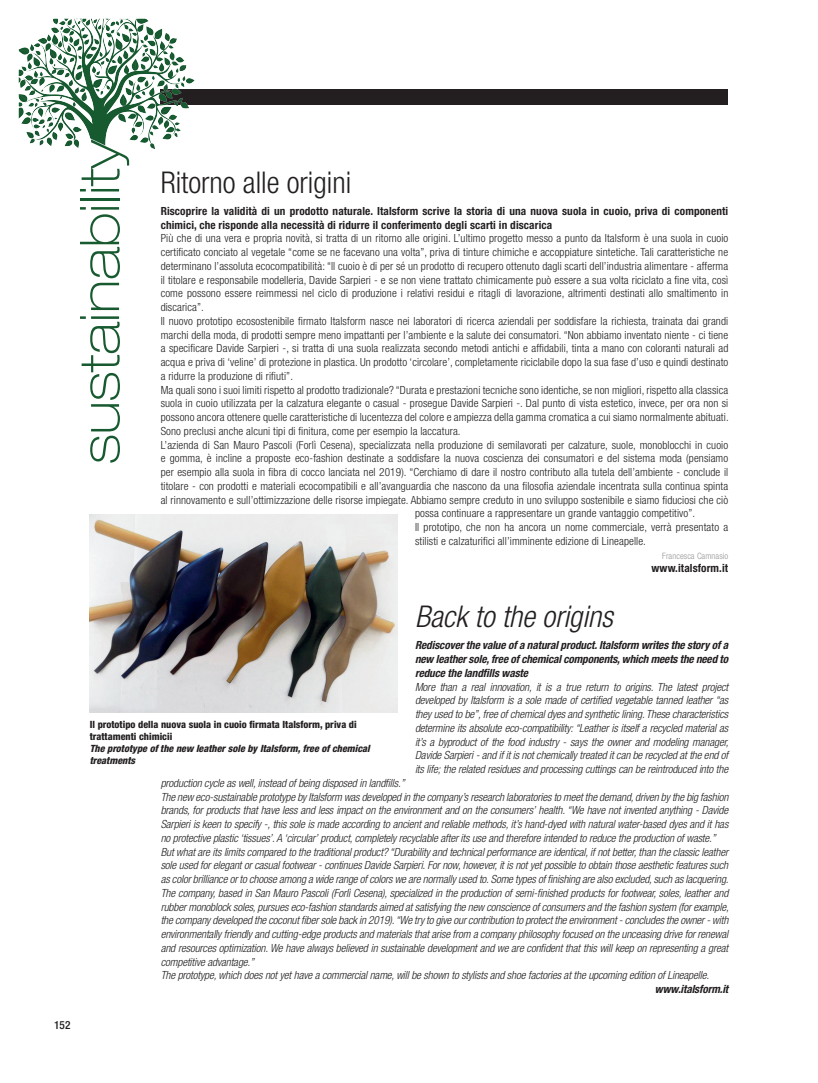
<style>
.page{position:relative;width:818px;height:1083px;background:#fff}
.page>*{position:absolute;margin:0;border:0;box-sizing:border-box;transform-origin:0 0}
.t1{font:100 expanded 54.62px "Helvetica Neue";color:#185a30}
.t2{font:300 condensed 30px "Helvetica Neue";color:#231f20}
.t3{font:italic 300 condensed 30px "Helvetica Neue";color:#231f20}
.t4{font:300 condensed 11.25px "Helvetica Neue";letter-spacing:.01em;color:#231f20}
.t5{font:italic 300 condensed 11.25px/13.8px "Helvetica Neue";letter-spacing:-.01em;color:#231f20;text-align:justify}
.t6{font:700 condensed 11.25px/13.8px "Helvetica Neue";letter-spacing:.01em;color:#231f20}
.t7{font:italic 700 condensed 11.25px/13.8px "Helvetica Neue";letter-spacing:-.01em;color:#231f20;text-align:justify}
.t8{font:500 condensed 11.25px "Helvetica Neue";color:#231f20}
.t9{font:800 condensed 10px/12px "Helvetica Neue";color:#231f20}
.t10{font:italic 800 condensed 10px/12px "Helvetica Neue";color:#231f20}
.t11{font:300 condensed 8.75px "Helvetica Neue";letter-spacing:.01em;color:#939598}
</style>
<div class="page">
<div style="left:160px;top:90px;width:567px;height:15px;background:#231f20"></div>
<img style="left:19px;top:19px;width:175px;height:130px">
<img style="left:90px;top:514px;width:307px;height:198px">
<div style="left:401px;top:2px;width:15px;height:14px;border:2px solid #fff;border-radius:50%"></div>
<div style="left:401px;top:1066px;width:15px;height:14px;border:2px solid #fff;border-radius:50%"></div>
<div style="left:2px;top:534px;width:14px;height:14px;border:2px solid #fff;border-radius:50%"></div>
<div style="left:801px;top:534px;width:14px;height:14px;border:2px solid #fff;border-radius:50%"></div>
<h1 class="t1" style="left:67px;top:464px;width:327px;rotate:-90deg">sustainability</h1>
<h2 class="t2" style="left:160px;top:165px;width:192px">Ritorno alle origini</h2>
<p class="t6" style="left:160px;top:204px;width:568px">Riscoprire la validità di un prodotto naturale. Italsform scrive la storia di una nuova suola in cuoio, priva di componenti chimici, che risponde alla necessità di ridurre il conferimento degli scarti in discarica</p>
<p class="t4" style="left:160px;top:232px;width:569px">Più che di una vera e propria novità, si tratta di un ritorno alle origini. L’ultimo progetto messo a punto da Italsform è una suola in cuoio</p>
<p class="t4" style="left:160px;top:246px;width:568px">certificato conciato al vegetale “come se ne facevano una volta”, priva di tinture chimiche e accoppiature sintetiche. Tali caratteristiche ne</p>
<p class="t4" style="left:160px;top:259px;width:568px">determinano l’assoluta ecocompatibilità: “ll cuoio è di per sé un prodotto di recupero ottenuto dagli scarti dell’industria alimentare - afferma</p>
<p class="t4" style="left:160px;top:273px;width:568px">il titolare e responsabile modelleria, Davide Sarpieri - e se non viene trattato chimicamente può essere a sua volta riciclato a fine vita, così</p>
<p class="t4" style="left:160px;top:287px;width:568px">come possono essere reimmessi nel ciclo di produzione i relativi residui e ritagli di lavorazione, altrimenti destinati allo smaltimento in</p>
<p class="t4" style="left:160px;top:301px;width:45px">discarica”.</p>
<p class="t4" style="left:160px;top:314px;width:568px">Il nuovo prototipo ecosostenibile firmato Italsform nasce nei laboratori di ricerca aziendali per soddisfare la richiesta, trainata dai grandi</p>
<p class="t4" style="left:160px;top:328px;width:568px">marchi della moda, di prodotti sempre meno impattanti per l’ambiente e la salute dei consumatori. “Non abbiamo inventato niente - ci tiene</p>
<p class="t4" style="left:160px;top:342px;width:569px">a specificare Davide Sarpieri -, si tratta di una suola realizzata secondo metodi antichi e affidabili, tinta a mano con coloranti naturali ad</p>
<p class="t4" style="left:160px;top:356px;width:568px">acqua e priva di ‘veline’ di protezione in plastica. Un prodotto ‘circolare’, completamente riciclabile dopo la sua fase d’uso e quindi destinato</p>
<p class="t4" style="left:160px;top:369px;width:134px">a ridurre la produzione di rifiuti”.</p>
<p class="t4" style="left:160px;top:383px;width:568px">Ma quali sono i suoi limiti rispetto al prodotto tradizionale? “Durata e prestazioni tecniche sono identiche, se non migliori, rispetto alla classica</p>
<p class="t4" style="left:160px;top:397px;width:568px">suola in cuoio utilizzata per la calzatura elegante o casual - prosegue Davide Sarpieri -. Dal punto di vista estetico, invece, per ora non si</p>
<p class="t4" style="left:160px;top:411px;width:569px">possono ancora ottenere quelle caratteristiche di lucentezza del colore e ampiezza della gamma cromatica a cui siamo normalmente abituati.</p>
<p class="t4" style="left:160px;top:424px;width:301px">Sono preclusi anche alcuni tipi di finitura, come per esempio la laccatura.</p>
<p class="t4" style="left:160px;top:438px;width:568px">L’azienda di San Mauro Pascoli (Forlì Cesena), specializzata nella produzione di semilavorati per calzature, suole, monoblocchi in cuoio</p>
<p class="t4" style="left:160px;top:452px;width:568px">e gomma, è incline a proposte eco-fashion destinate a soddisfare la nuova coscienza dei consumatori e del sistema moda (pensiamo</p>
<p class="t4" style="left:160px;top:465px;width:568px">per esempio alla suola in fibra di cocco lanciata nel 2019). “Cerchiamo di dare il nostro contributo alla tutela dell’ambiente - conclude il</p>
<p class="t4" style="left:160px;top:479px;width:568px">titolare - con prodotti e materiali ecocompatibili e all’avanguardia che nascono da una filosofia aziendale incentrata sulla continua spinta</p>
<p class="t4" style="left:160px;top:493px;width:568px">al rinnovamento e sull’ottimizzazione delle risorse impiegate. Abbiamo sempre creduto in uno sviluppo sostenibile e siamo fiduciosi che ciò</p>
<p class="t4" style="left:415px;top:507px;width:281px">possa continuare a rappresentare un grande vantaggio competitivo”.</p>
<p class="t4" style="left:415px;top:520px;width:314px">Il prototipo, che non ha ancora un nome commerciale, verrà presentato a</p>
<p class="t4" style="left:415px;top:534px;width:232px">stilisti e calzaturifici all’imminente edizione di Lineapelle.</p>
<p class="t11" style="left:661px;top:550px;width:67px">Francesca Camnasio</p>
<p class="t6" style="left:651px;top:561px;width:78px">www.italsform.it</p>
<p class="t8" style="left:54px;top:1018px;width:18px">152</p>
<h2 class="t3" style="left:415px;top:599px;width:199px">Back to the origins</h2>
<p class="t7" style="left:415px;top:638px;width:314px">Rediscover the value of a natural product. Italsform writes the story of a new leather sole, free of chemical components, which meets the need to reduce the landfills waste</p>
<p class="t5" style="left:415px;top:680px;width:315px">More than a real innovation, it is a true return to origins. The latest project developed by Italsform is a sole made of certified vegetable tanned leather “as they used to be”, free of chemical dyes and synthetic lining. These characteristics determine its absolute eco-compatibility: “Leather is itself a recycled material as it’s a byproduct of the food industry - says the owner and modeling manager, Davide Sarpieri - and if it is not chemically treated it can be recycled at the end of its life; the related residues and processing cuttings can be reintroduced into the</p>
<p class="t5" style="left:160px;top:776px;width:569px;text-align:left">production cycle as well, instead of being disposed in landfills.”<br>The new eco-sustainable prototype by Italsform was developed in the company’s research laboratories to meet the demand, driven by the big fashion brands, for products that have less and less impact on the environment and on the consumers’ health. “We have not invented anything - Davide Sarpieri is keen to specify -, this sole is made according to ancient and reliable methods, it’s hand-dyed with natural water-based dyes and it has no protective plastic ‘tissues’. A ‘circular’ product, completely recyclable after its use and therefore intended to reduce the production of waste.” But what are its limits compared to the traditional product? “Durability and technical performance are identical, if not better, than the classic leather sole used for elegant or casual footwear - continues Davide Sarpieri. For now, however, it is not yet possible to obtain those aesthetic features such as color brilliance or to choose among a wide range of colors we are normally used to. Some types of finishing are also excluded, such as lacquering.<br>The company, based in San Mauro Pascoli (Forlì Cesena), specialized in the production of semi-finished products for footwear, soles, leather and rubber monoblock soles, pursues eco-fashion standards aimed at satisfying the new conscience of consumers and the fashion system (for example, the company developed the coconut fiber sole back in 2019). “We try to give our contribution to protect the environment - concludes the owner - with environmentally friendly and cutting-edge products and materials that arise from a company philosophy focused on the unceasing drive for renewal and resources optimization. We have always believed in sustainable development and we are confident that this will keep on representing a great competitive advantage.”<br>The prototype, which does not yet have a commercial name, will be shown to stylists and shoe factories at the upcoming edition of Lineapelle.</p>
<p class="t7" style="left:654px;top:982px;width:75px">www.italsform.it</p>
<p class="t9" style="left:90px;top:718px;width:268px">Il prototipo della nuova suola in cuoio firmata Italsform, priva di trattamenti chimicii</p>
<p class="t10" style="left:90px;top:742px;width:281px">The prototype of the new leather sole by Italsform, free of chemical treatments</p>
</div>
